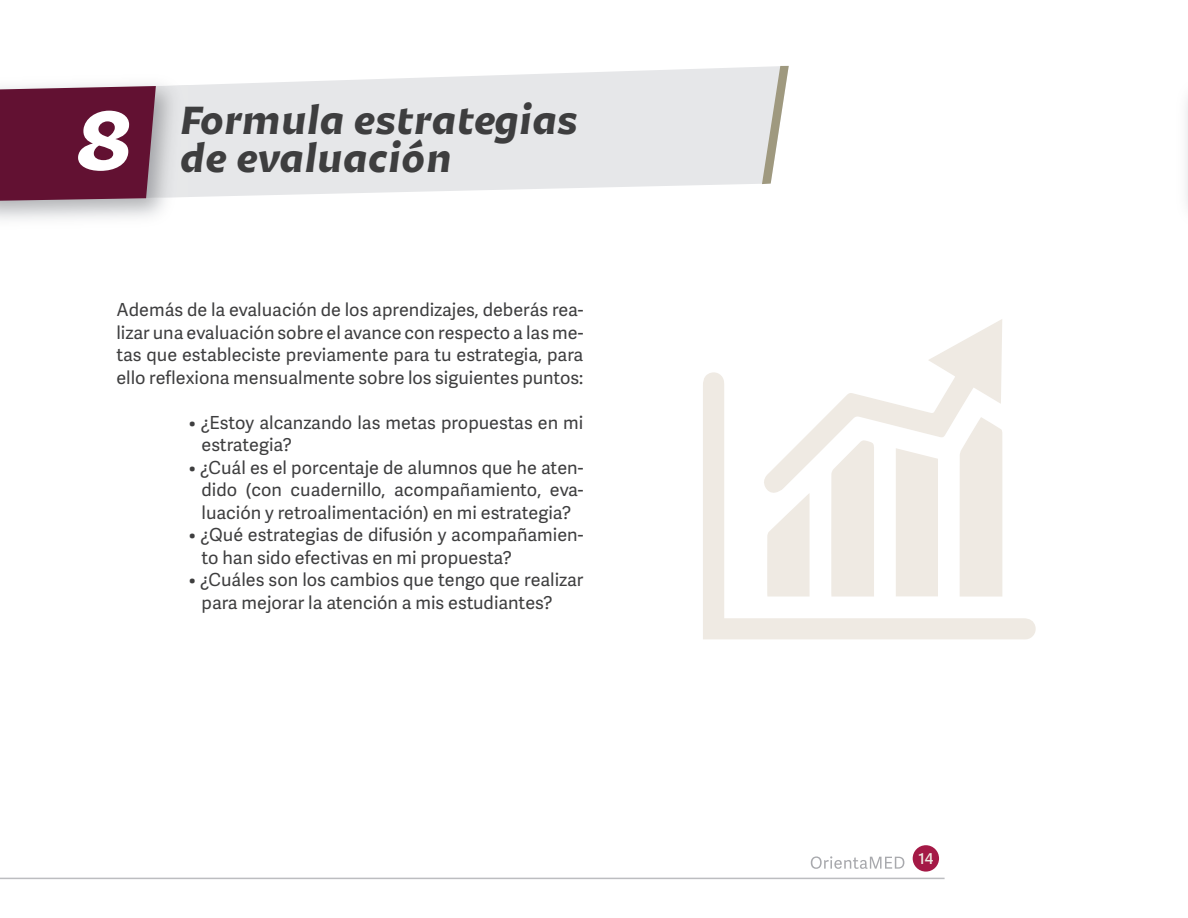
<style>
.page{position:relative;width:1188px;height:918px;background:#fff}
.page>*{position:absolute;margin:0;border:0;box-sizing:border-box;transform-origin:0 0}
.t1{font:italic 900 82.5px "Heroica";color:#fff}
.t2{font:italic 900 39px "Heroica";color:#3e3e3f}
.t3{font:18px/22.5px "Adelle Sans";color:#3e3e3f}
.t4{font:600 15px "Adelle Sans";color:#efeae3}
</style>
<div class="page">
<div style="left:913px;top:845px;width:26px;height:27px;background:#a41946;border-radius:50%"></div>
<svg style="left:811px;top:856px;width:93px;height:13px"></svg>
<hr style="left:0;top:878px;width:945px;height:1px;background:#bcbdc0">
<svg style="left:189px;top:67px;width:573px;height:130px;background:#e8e9eb"></svg>
<div style="left:0;top:86px;width:156px;height:115px;background:#621132"></div>
<svg style="left:762px;top:66px;width:27px;height:118px"></svg>
<svg style="left:703px;top:372px;width:333px;height:267px"></svg>
<svg style="left:763px;top:319px;width:239px;height:278px"></svg>
<p class="t1" style="left:74px;top:87px;width:56px">8</p>
<p class="t2" style="left:179px;top:95px;width:399px">Formula estrategias</p>
<p class="t2" style="left:179px;top:133px;width:274px">de evaluación</p>
<p class="t3" style="left:117px;top:298px;width:468px;text-align:justify">Además de la evaluación de los aprendizajes, deberás rea&shy;lizar una evaluación sobre el avance con respecto a las me&shy;tas que estableciste previamente para tu estrategia, para ello reflexiona mensualmente sobre los siguientes puntos:</p>
<p class="t3" style="left:202px;top:410px;width:383px;text-indent:-13px">• ¿Estoy alcanzando las metas propuestas en mi estrategia?</p>
<p class="t3" style="left:202px;top:455px;width:383px;text-align:justify;text-indent:-13px">• ¿Cuál es el porcentaje de alumnos que he aten&shy;dido (con cuadernillo, acompañamiento, eva&shy;luación y retroalimentación) en mi estrategia?</p>
<p class="t3" style="left:202px;top:523px;width:383px;text-indent:-13px">• ¿Qué estrategias de difusión y acompañamien&shy;to han sido efectivas en mi propuesta?</p>
<p class="t3" style="left:202px;top:568px;width:383px;text-indent:-13px">• ¿Cuáles son los cambios que tengo que realizar para mejorar la atención a mis estudiantes?</p>
<p class="t4" style="left:918px;top:848px;width:16px">14</p>
</div>
